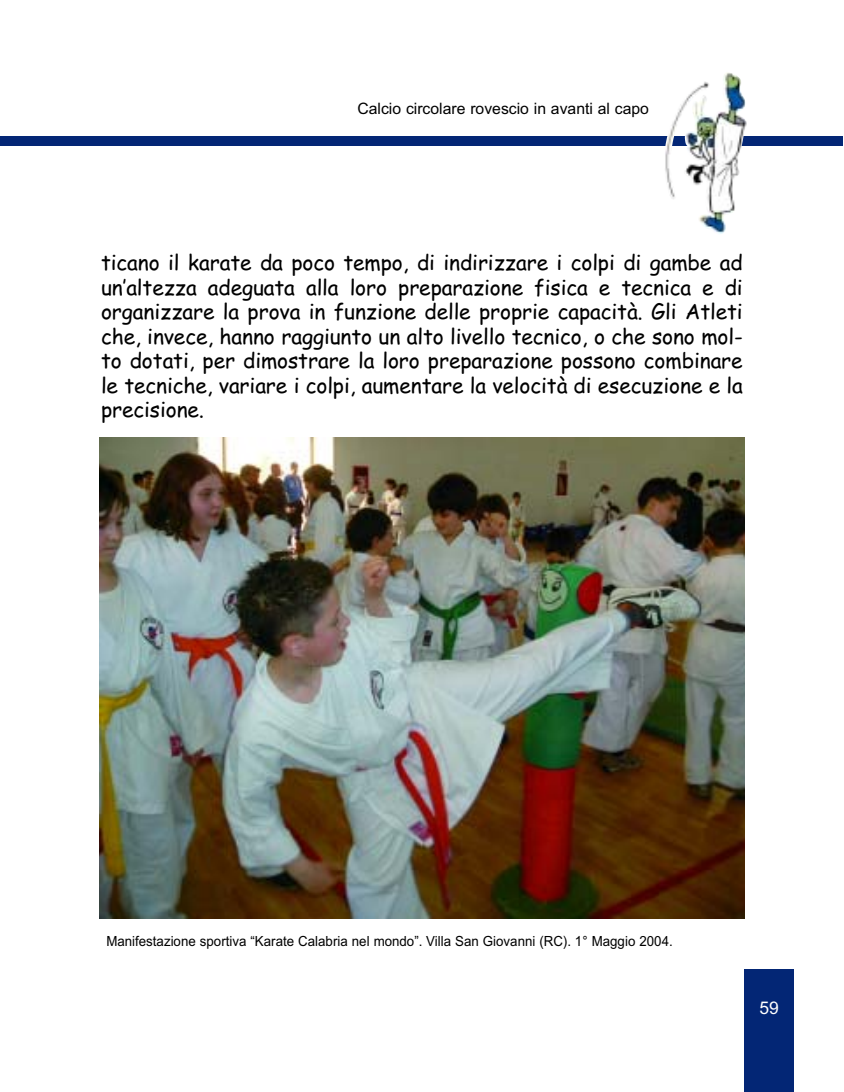
<style>
.page{position:relative;width:844px;height:1092px;background:#fff}
.page>*{position:absolute;margin:0;border:0;box-sizing:border-box;transform-origin:0 0}
.t1{font:21px/24.5px "Comic Sans MS";letter-spacing:-.005em;color:#000;text-align:justify}
.t2{font:17.5px "Arial";color:#fff}
.t3{font:15.75px "Arial";color:#000}
.t4{font:14px "Arial";color:#000;scale:.95 1}
</style>
<div class="page">
<div style="left:0;top:136px;width:842px;height:10px;background:#032675"></div>
<img style="left:665px;top:72px;width:82px;height:162px">
<div style="left:744px;top:969px;width:50px;height:123px;background:#032675"></div>
<img style="left:99px;top:438px;width:645px;height:480px">
<p class="t3" style="left:357px;top:103px;width:293px">Calcio circolare rovescio in avanti al capo</p>
<p class="t1" style="left:101px;top:253px;width:643px">ticano il karate da poco tempo, di indirizzare i colpi di gambe ad un’altezza adeguata alla loro preparazione fisica e tecnica e di organizzare la prova in funzione delle proprie capacità. Gli Atleti che, invece, hanno raggiunto un alto livello tecnico, o che sono mol&shy;to dotati, per dimostrare la loro preparazione possono combinare le tecniche, variare i colpi, aumentare la velocità di esecuzione e la precisione.</p>
<p class="t4" style="left:106px;top:936px;width:597px">Manifestazione sportiva “Karate Calabria nel mondo”. Villa San Giovanni (RC). 1° Maggio 2004.</p>
<p class="t2" style="left:759px;top:1001px;width:21px">59</p>
</div>
